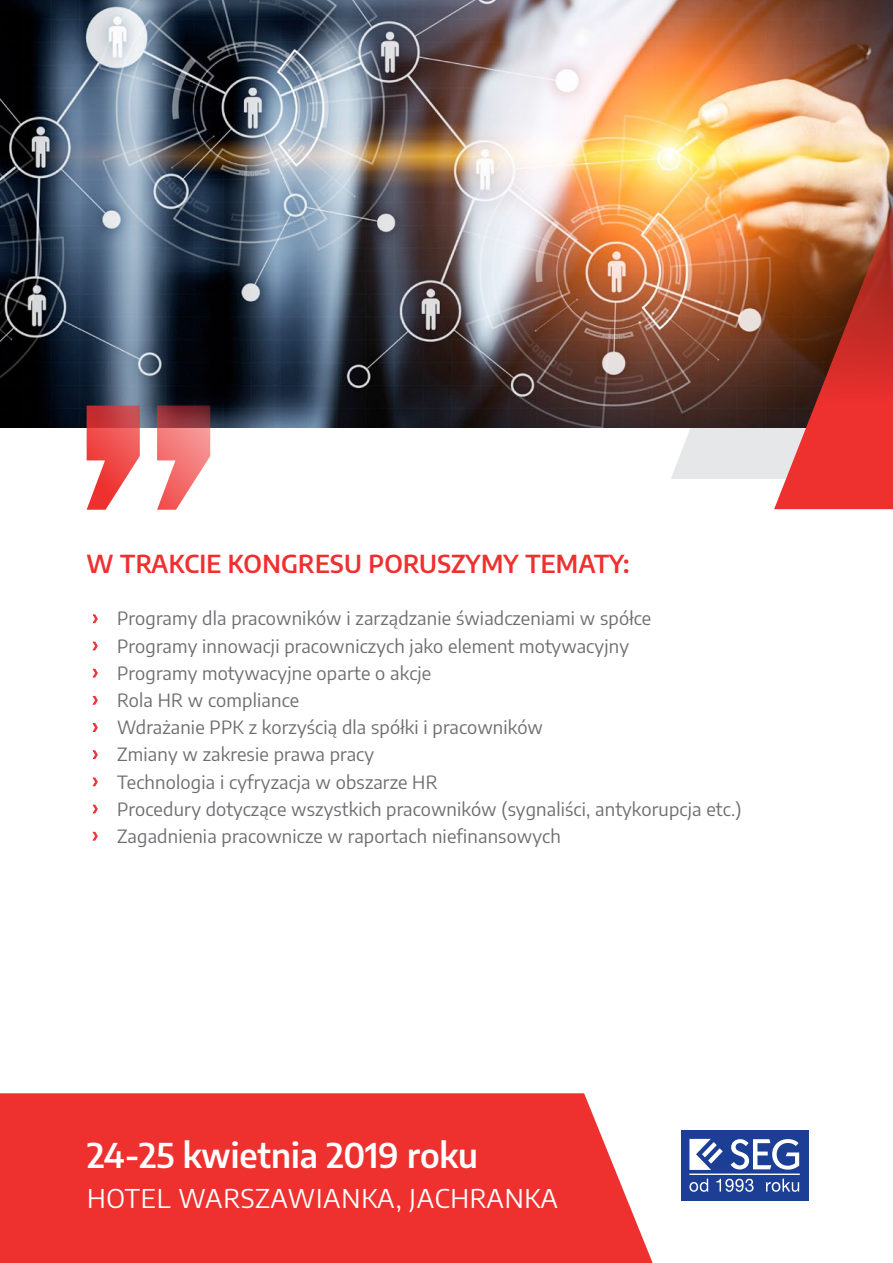
<style>
.page{position:relative;width:893px;height:1263px;background:#fff}
.page>*{position:absolute;margin:0;border:0;box-sizing:border-box;transform-origin:0 0}
.t1{font:600 33.6px "Encode Sans";letter-spacing:-.005em;color:#fff}
.t2{font:25.95px "Encode Sans";letter-spacing:.03em;color:#fff}
.t3{font:600 24.3px "Encode Sans";letter-spacing:.01em;color:#ee312f}
.t4{font:18.3px/27.2px "Encode Sans";letter-spacing:.01em;color:#6d6e71}
.s1{color:#ee312f}
</style>
<div class="page">
<div style="left:0;top:1093px;width:653px;height:170px;background:#ee312f"></div>
<svg style="left:671px;top:427px;width:103px;height:52px;fill:#e6e7e8"></svg>
<img style="left:0;top:0;width:893px;height:427px">
<img style="left:774px;top:139px;width:119px;height:370px">
<div style="left:681px;top:1130px;width:127px;height:70px;background:#1c3e94"></div>
<svg style="left:689px;top:1139px;width:111px;height:53px"></svg>
<svg style="left:87px;top:406px;width:123px;height:104px"></svg>
<svg style="left:92px;top:614px;width:6px;height:10px"></svg>
<svg style="left:92px;top:641px;width:6px;height:10px"></svg>
<svg style="left:92px;top:668px;width:6px;height:10px"></svg>
<svg style="left:92px;top:696px;width:6px;height:9px"></svg>
<svg style="left:92px;top:723px;width:6px;height:9px"></svg>
<svg style="left:92px;top:750px;width:6px;height:10px"></svg>
<svg style="left:92px;top:777px;width:6px;height:10px"></svg>
<svg style="left:92px;top:804px;width:6px;height:10px"></svg>
<svg style="left:92px;top:831px;width:6px;height:10px"></svg>
<h3 class="t3" style="left:87px;top:546px;width:544px">W TRAKCIE KONGRESU PORUSZYMY TEMATY:</h3>
<p class="t4" style="left:93px;top:604px;width:650px"><span class="s1">›</span> Programy dla pracowników i zarządzanie świadczeniami w spółce<br><span class="s1">›</span> Programy innowacji pracowniczych jako element motywacyjny<br><span class="s1">›</span> Programy motywacyjne oparte o akcje<br><span class="s1">›</span> Rola HR w compliance<br><span class="s1">›</span> Wdrażanie PPK z korzyścią dla spółki i pracowników<br><span class="s1">›</span> Zmiany w zakresie prawa pracy<br><span class="s1">›</span> Technologia i cyfryzacja w obszarze HR<br><span class="s1">›</span> Procedury dotyczące wszystkich pracowników (sygnaliści, antykorupcja etc.) <span class="s1">›</span> Zagadnienia pracownicze w raportach niefinansowych</p>
<h1 class="t1" style="left:87px;top:1131px;width:393px">24-25 kwietnia 2019 roku</h1>
<h2 class="t2" style="left:87px;top:1180px;width:472px">HOTEL WARSZAWIANKA, JACHRANKA</h2>
</div>
